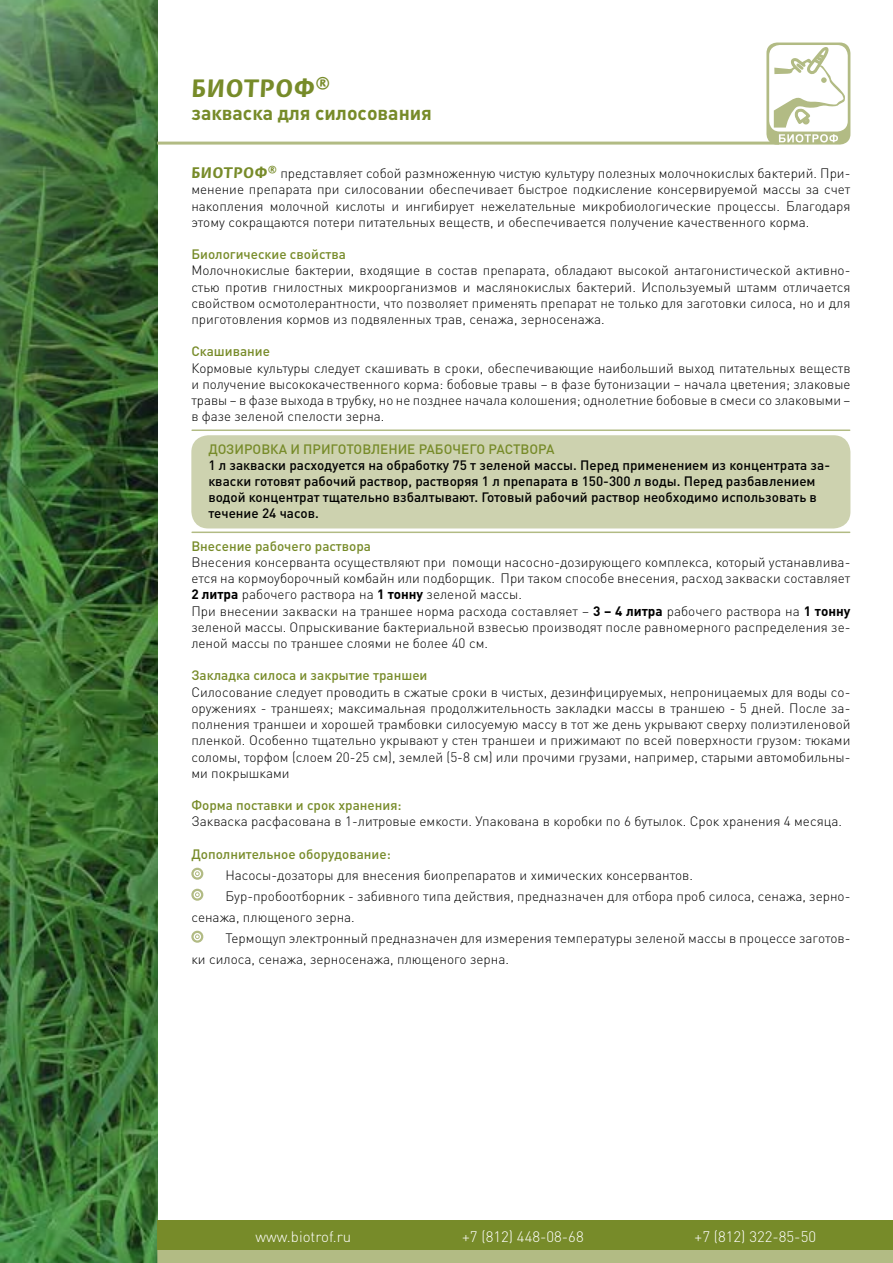
<style>
.page{position:relative;width:893px;height:1263px;background:#fff}
.page>*{position:absolute;margin:0;border:0;box-sizing:border-box;transform-origin:0 0}
.txt{font:700 27px "Flora C";letter-spacing:.045em;color:#778b29}
.txt-2{font:700 19.5px "DIN Pro";color:#778b29}
.txt-3{font:300 15px "DIN Pro";color:#fff}
.txt-4{font:300 13.5px/16.2px "DIN Pro";color:#000;text-align:justify}
.txt-5{font:500 13.5px/16.2px "DIN Pro";color:#000}
.txt-6{font:500 13.5px "DIN Pro";color:#778b29}
.Загол3{font:500 13.5px "DIN Pro";color:#778b29}
.s1{font-family:"Flora C";font-weight:700;font-size:16.5px;color:#778b29}
.s2{font-weight:700}
</style>
<div class="page">
<div style="left:191px;top:435px;width:659px;height:93px;background:#cdd2af;border-radius:17px"></div>
<hr style="left:192px;top:429px;width:658px;height:2px;background:#b2bb84">
<hr style="left:192px;top:531px;width:658px;height:2px;background:#b2bb84">
<div style="left:191px;top:868px;width:12px;height:12px;border:2px solid #b2bb84;border-radius:50%"></div>
<svg style="left:195px;top:871px;width:5px;height:5px"></svg>
<div style="left:191px;top:889px;width:12px;height:12px;border:2px solid #b2bb84;border-radius:50%"></div>
<svg style="left:195px;top:892px;width:5px;height:5px"></svg>
<div style="left:191px;top:931px;width:12px;height:12px;border:2px solid #b2bb84;border-radius:50%"></div>
<svg style="left:195px;top:934px;width:5px;height:5px"></svg>
<img style="left:0;top:0;width:157px;height:1263px">
<svg style="left:766px;top:43px;width:84px;height:102px"></svg>
<hr style="left:157px;top:142px;width:622px;height:3px;background:#b2bb84">
<div style="left:157px;top:1250px;width:736px;height:13px;background:#b2bb84"></div>
<div style="left:157px;top:1220px;width:736px;height:30px;background:#778b29"></div>
<p class="txt" style="left:191px;top:74px;width:140px">БИОТРОФ®</p>
<p class="txt-2" style="left:191px;top:100px;width:242px">закваска для силосования</p>
<p class="txt-4" style="left:191px;top:165px;width:661px"><span class="s1">БИОТРОФ®</span> представляет собой размноженную чистую культуру полезных молочнокислых бактерий. При&shy;менение препарата при силосовании обеспечивает быстрое подкисление консервируемой массы за счет накопления молочной кислоты и ингибирует нежелательные микробиологические процессы. Благодаря этому сокращаются потери питательных веществ, и обеспечивается получение качественного корма.</p>
<p class="txt-6" style="left:191px;top:245px;width:156px">Биологические свойства</p>
<p class="txt-4" style="left:191px;top:262px;width:661px">Молочнокислые бактерии, входящие в состав препарата, обладают высокой антагонистической активно&shy;стью против гнилостных микроорганизмов и маслянокислых бактерий. Используемый штамм отличается свойством осмотолерантности, что позволяет применять препарат не только для заготовки силоса, но и для приготовления кормов из подвяленных трав, сенажа, зерносенажа.</p>
<p class="txt-6" style="left:191px;top:342px;width:80px">Скашивание</p>
<p class="txt-4" style="left:191px;top:359px;width:661px">Кормовые культуры следует скашивать в сроки, обеспечивающие наибольший выход питательных веществ и получение высококачественного корма: бобовые травы – в фазе бутонизации – начала цветения; злаковые травы – в фазе выхода в трубку, но не позднее начала колошения; однолетние бобовые в смеси со злаковыми – в фазе зеленой спелости зерна.</p>
<p class="txt-6" style="left:208px;top:440px;width:348px">ДОЗИРОВКА И ПРИГОТОВЛЕНИЕ РАБОЧЕГО РАСТВОРА</p>
<p class="txt-5" style="left:208px;top:456px;width:623px">1 л закваски расходуется на обработку 75 т зеленой массы. Перед применением из концентрата за&shy;кваски готовят рабочий раствор, растворяя 1 л препарата в 150-300 л воды. Перед разбавлением водой концентрат тщательно взбалтывают. Готовый рабочий раствор необходимо использовать в течение 24 часов.</p>
<p class="txt-6" style="left:191px;top:537px;width:181px">Внесение рабочего раствора</p>
<p class="txt-4" style="left:191px;top:553px;width:661px">Внесения консерванта осуществляют при помощи насосно-дозирующего комплекса, который устанавлива&shy;ется на кормоуборочный комбайн или подборщик. При таком способе внесения, расход закваски составляет <span class="s2">2 литра</span> рабочего раствора на <span class="s2">1 тонну</span> зеленой массы.</p>
<p class="txt-4" style="left:191px;top:602px;width:661px">При внесении закваски на траншее норма расхода составляет – <span class="s2">3 – 4 литра</span> рабочего раствора на <span class="s2">1 тонну </span>зеленой массы. Опрыскивание бактериальной взвесью производят после равномерного распределения зе&shy;леной массы по траншее слоями не более 40 см.</p>
<p class="txt-6" style="left:191px;top:666px;width:238px">Закладка силоса и закрытие траншеи</p>
<p class="txt-4" style="left:191px;top:683px;width:661px">Силосование следует проводить в сжатые сроки в чистых, дезинфицируемых, непроницаемых для воды со&shy;оружениях - траншеях; максимальная продолжительность закладки массы в траншею - 5 дней. После за&shy;полнения траншеи и хорошей трамбовки силосуемую массу в тот же день укрывают сверху полиэтиленовой пленкой. Особенно тщательно укрывают у стен траншеи и прижимают по всей поверхности грузом: тюками соломы, торфом (слоем 20-25 см), землей (5-8 см) или прочими грузами, например, старыми автомобильны&shy;ми покрышками</p>
<p class="Загол3" style="left:191px;top:796px;width:212px">Форма поставки и срок хранения:</p>
<p class="txt-4" style="left:191px;top:813px;width:652px">Закваска расфасована в 1-литровые емкости. Упакована в коробки по 6 бутылок. Срок хранения 4 месяца.</p>
<p class="Загол3" style="left:191px;top:845px;width:201px">Дополнительное оборудование:</p>
<p class="txt-4" style="left:225px;top:866px;width:469px">Насосы-дозаторы для внесения биопрепаратов и химических консервантов.</p>
<p class="txt-4" style="left:191px;top:885px;width:661px;line-height:21px;text-indent:34px">Бур-пробоотборник - забивного типа действия, предназначен для отбора проб силоса, сенажа, зерно&shy;сенажа, плющеного зерна.</p>
<p class="txt-4" style="left:191px;top:927px;width:661px;line-height:21px;text-indent:34px">Термощуп электронный предназначен для измерения температуры зеленой массы в процессе заготов&shy;ки силоса, сенажа, зерносенажа, плющеного зерна.</p>
<p class="txt-3" style="left:255px;top:1226px;width:97px">www.biotrof.ru</p>
<p class="txt-3" style="left:462px;top:1226px;width:123px">+7 (812) 448-08-68</p>
<p class="txt-3" style="left:695px;top:1226px;width:123px">+7 (812) 322-85-50</p>
</div>
